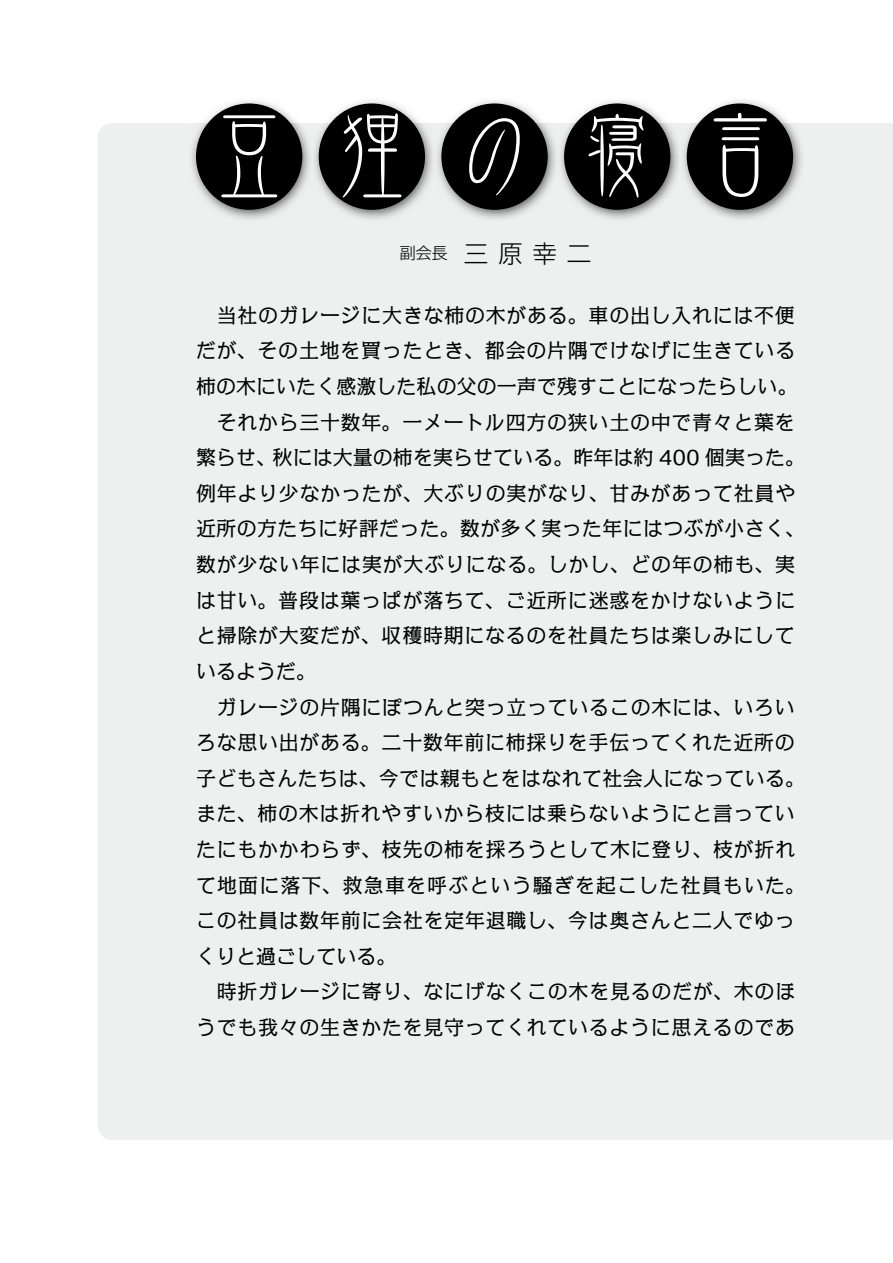
<style>
.page{position:relative;width:893px;height:1263px;background:#fff}
.page>*{position:absolute;margin:0;border:0;box-sizing:border-box;transform-origin:0 0}
.t1{font:91.95px "DFP Kin Bun CID W3";letter-spacing:.335em;color:#fff}
.t2{font:20.25px/35.5px "Kakumin Pro";letter-spacing:.03em;color:#000}
.t3{font:300 15.9px "Shin Go Pro";color:#000}
.s1{font-size:24.6px}
</style>
<div class="page">
<div style="left:98px;top:123px;width:795px;height:1017px;background:#eeefef"></div>
<img style="left:188px;top:100px;width:617px;height:121px">
<div style="left:196px;top:103px;width:106px;height:107px;background:#000;border-radius:50%"></div>
<div style="left:319px;top:103px;width:106px;height:107px;background:#000;border-radius:50%"></div>
<div style="left:441px;top:103px;width:107px;height:107px;background:#000;border-radius:50%"></div>
<div style="left:564px;top:103px;width:106px;height:107px;background:#000;border-radius:50%"></div>
<div style="left:687px;top:103px;width:106px;height:107px;background:#000;border-radius:50%"></div>
<h1 class="t1" style="left:203px;top:106px;width:584px">豆狸の寝言</h1>
<p class="t3" style="left:400px;top:240px;width:193px">副会長　<span class="s1">三原幸二</span></p>
<p class="t2" style="left:196px;top:295px;width:611px">　当社のガレージに大きな柿の木がある。車の出し入れには不便だが、その土地を買ったとき、都会の片隅でけなげに生きている柿の木にいたく感激した私の父の一声で残すことになったらしい。　それから三十数年。一メートル四方の狭い土の中で青々と葉を繁らせ、秋には大量の柿を実らせている。昨年は約 400 個実った。例年より少なかったが、大ぶりの実がなり、甘みがあって社員や近所の方たちに好評だった。数が多く実った年にはつぶが小さく、数が少ない年には実が大ぶりになる。しかし、どの年の柿も、実は甘い。普段は葉っぱが落ちて、ご近所に迷惑をかけないようにと掃除が大変だが、収穫時期になるのを社員たちは楽しみにしているようだ。<br>　ガレージの片隅にぽつんと突っ立っているこの木には、いろいろな思い出がある。二十数年前に柿採りを手伝ってくれた近所の子どもさんたちは、今では親もとをはなれて社会人になっている。また、柿の木は折れやすいから枝には乗らないようにと言っていたにもかかわらず、枝先の柿を採ろうとして木に登り、枝が折れて地面に落下、救急車を呼ぶという騒ぎを起こした社員もいた。この社員は数年前に会社を定年退職し、今は奥さんと二人でゆっくりと過ごしている。<br>　時折ガレージに寄り、なにげなくこの木を見るのだが、木のほうでも我々の生きかたを見守ってくれているように思えるのであ</p>
</div>
